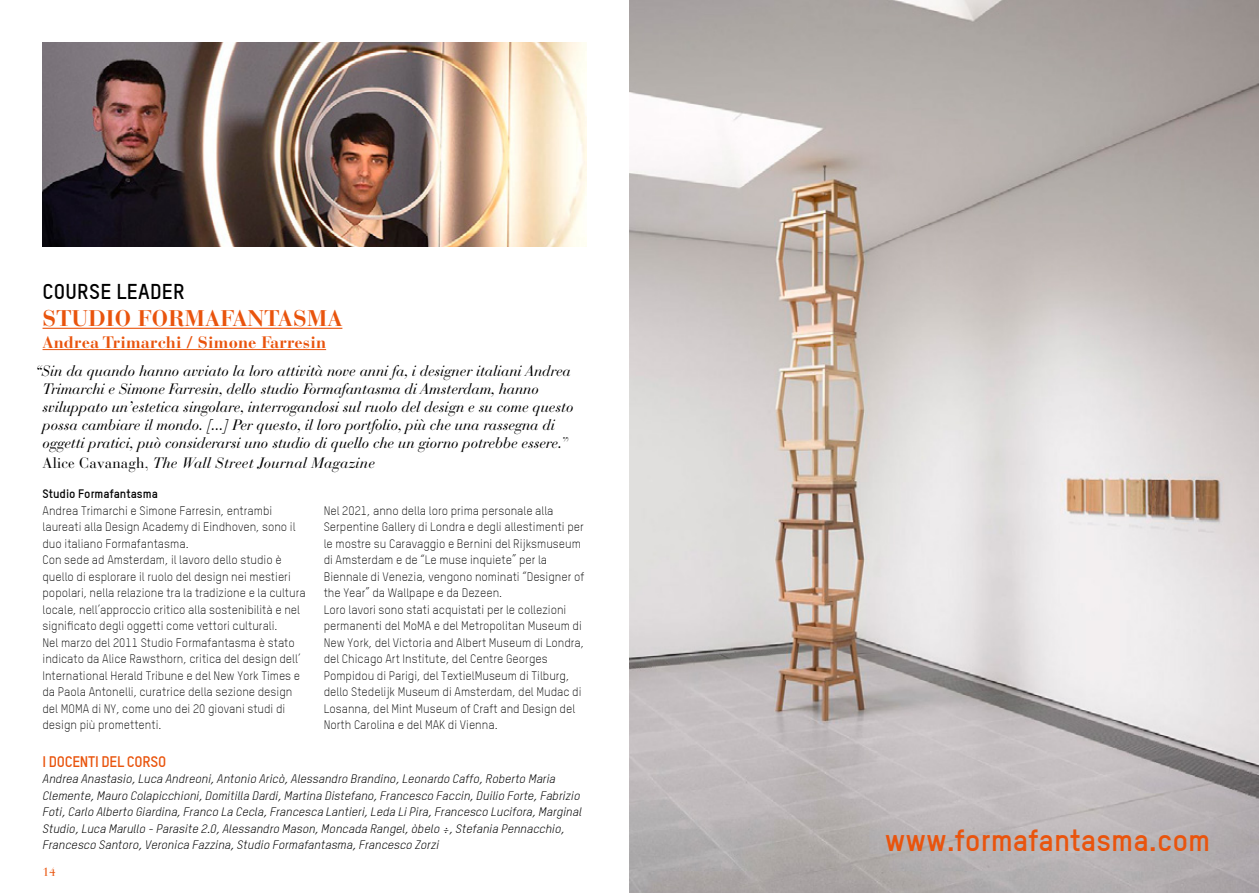
<style>
.page{position:relative;width:1259px;height:893px;background:#fff}
.page>*{position:absolute;margin:0;border:0;box-sizing:border-box;transform-origin:0 0}
.t1{font:700 30px "TSTAR";color:#e9540d}
.t2{font:700 22.5px "Bauer Bodoni Std";letter-spacing:.01em;color:#e9540d}
.t3{font:700 21px "TSTAR";letter-spacing:.01em;color:#000}
.t4{font:700 16.5px "Bauer Bodoni Std";letter-spacing:.01em;color:#e9540d}
.t5{font:italic 15px/18px "Bauer Bodoni Std";letter-spacing:-.01em;color:#000}
.t6{font:italic 15px "Bauer Bodoni Std";letter-spacing:.01em;color:#000}
.t7{font:700 15px "TSTAR";letter-spacing:-.02em;color:#e9540d}
.t8{font:300 12px/16.5px "TSTAR";color:#000}
.t9{font:italic 12px/16.5px "TSTAR";color:#000}
.t10{font:700 12px "TSTAR";color:#000}
.t11{font:12px "Bauer Bodoni Std";color:#e9540d}
.s1{font-style:normal}
</style>
<div class="page">
<img style="left:629px;top:0;width:630px;height:893px">
<img style="left:43px;top:43px;width:544px;height:204px">
<hr style="left:43px;top:328px;width:299px;height:1px;background:#e9540d">
<hr style="left:43px;top:349px;width:283px;height:1px;background:#e9540d">
<h3 class="t3" style="left:43px;top:278px;width:144px">COURSE LEADER</h3>
<h2 class="t2" style="left:43px;top:305px;width:301px">STUDIO FORMAFANTASMA</h2>
<h3 class="t4" style="left:43px;top:332px;width:285px">Andrea Trimarchi / Simone Farresin</h3>
<p class="t5" style="left:43px;top:362px;width:532px;text-indent:-7px">“Sin da quando hanno avviato la loro attività nove anni fa, i designer italiani Andrea Trimarchi e Simone Farresin, dello studio Formafantasma di Amsterdam, hanno sviluppato un’estetica singolare, interrogandosi sul ruolo del design e su come questo possa cambiare il mondo. [...] Per questo, il loro portfolio, più che una rassegna di oggetti pratici, può considerarsi uno studio di quello che un giorno potrebbe essere.<span class="s1">”</span></p>
<p class="t6" style="left:43px;top:454px;width:334px"><span class="s1">Alice Cavanagh,</span> The Wall Street Journal Magazine</p>
<p class="t10" style="left:43px;top:486px;width:117px">Studio Formafantasma</p>
<p class="t8" style="left:43px;top:502px;width:265px">Andrea Trimarchi e Simone Farresin, entrambi laureati alla Design Academy di Eindhoven, sono il duo italiano Formafantasma.<br>Con sede ad Amsterdam, il lavoro dello studio è quello di esplorare il ruolo del design nei mestieri popolari, nella relazione tra la tradizione e la cultura locale, nell’approccio critico alla sostenibilità e nel significato degli oggetti come vettori culturali.<br>Nel marzo del 2011 Studio Formafantasma è stato indicato da Alice Rawsthorn, critica del design dell’ International Herald Tribune e del New York Times e da Paola Antonelli, curatrice della sezione design del MOMA di NY, come uno dei 20 giovani studi di design più promettenti.</p>
<p class="t8" style="left:324px;top:502px;width:262px">Nel 2021, anno della loro prima personale alla Serpentine Gallery di Londra e degli allestimenti per le mostre su Caravaggio e Bernini del Rijksmuseum di Amsterdam e de “Le muse inquiete” per la Biennale di Venezia, vengono nominati “Designer of the Year” da Wallpape e da Dezeen.<br>Loro lavori sono stati acquistati per le collezioni permanenti del MoMA e del Metropolitan Museum di New York, del Victoria and Albert Museum di Londra, del Chicago Art Institute, del Centre Georges Pompidou di Parigi, del TextielMuseum di Tilburg, dello Stedelijk Museum di Amsterdam, del Mudac di Losanna, del Mint Museum of Craft and Design del North Carolina e del MAK di Vienna.</p>
<p class="t7" style="left:43px;top:752px;width:125px">I DOCENTI DEL CORSO</p>
<p class="t9" style="left:43px;top:771px;width:540px">Andrea Anastasio, Luca Andreoni, Antonio Aricò, Alessandro Brandino, Leonardo Caffo, Roberto Maria Clemente, Mauro Colapicchioni, Domitilla Dardi, Martina Distefano, Francesco Faccin, Duilio Forte, Fabrizio Foti, Carlo Alberto Giardina, Franco La Cecla, Francesca Lantieri, Leda Li Pira, Francesco Lucifora, Marginal Studio, Luca Marullo - Parasite 2.0, Alessandro Mason, Moncada Rangel, òbelo ÷, Stefania Pennacchio, Francesco Santoro, Veronica Fazzina, Studio Formafantasma, Francesco Zorzi</p>
<p class="t11" style="left:43px;top:865px;width:15px">14</p>
<h1 class="t1" style="left:884px;top:822px;width:327px">www.formafantasma.com</h1>
</div>
